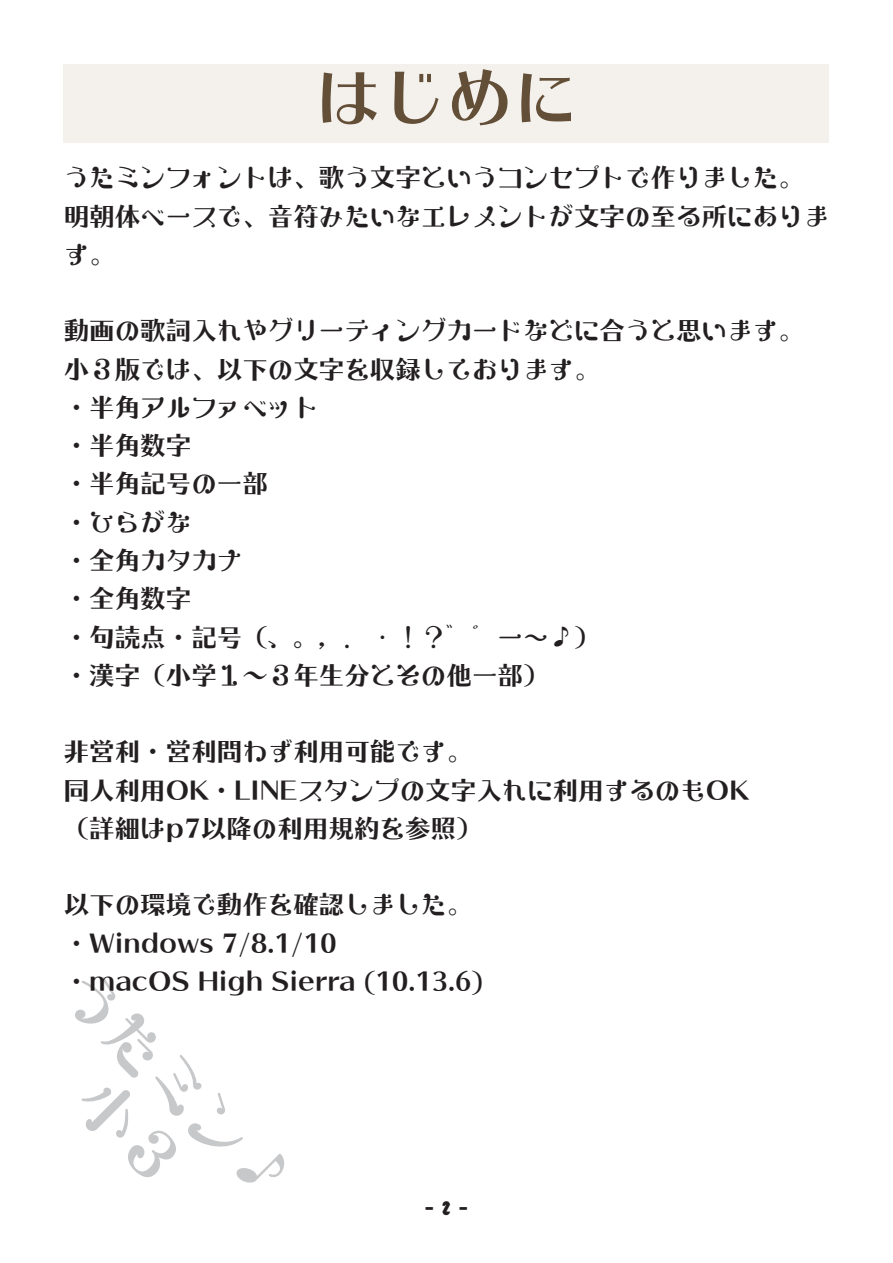
<style>
.page{position:relative;width:893px;height:1263px;background:#fff}
.page>*{position:absolute;margin:0;border:0;box-sizing:border-box;transform-origin:0 0}
._20Q25H{font:65.85px "Kan 415 Typos Std";color:#634e37}
._20Q25H-2{font:25.5px "Kan 415 Typos Std";color:#231f20}
._20Q25H-3{font:25.5px/38.2px "Pt O Uta Minplus S3";color:#231f20}
.t1{font:16.95px "PTO Marukkana S plus w 9";color:#231f20}
.s1{font-family:"Kan 415 Typos Std"}
.s2{font-family:"Pt O Uta Minplus S3"}
</style>
<div class="page">
<svg style="left:75px;top:977px;width:209px;height:206px"></svg>
<div style="left:64px;top:64px;width:765px;height:78px;background:#f4f0ec"></div>
<p class="_20Q25H" style="left:315px;top:61px;width:265px">はじめに</p>
<p class="_20Q25H-3" style="left:64px;top:163px;width:741px">うたミンフォントは<span class="s1">、歌</span>う<span class="s1">文字</span>というコンセプトで<span class="s1">作</span>りました<span class="s1">。</span></p>
<p class="_20Q25H-3" style="left:64px;top:201px;width:767px"><span class="s1">明朝体</span>ベースで<span class="s1">、音符</span>みたいなエレメントが<span class="s1">文字</span>の<span class="s1">至</span>る<span class="s1">所</span>にあります<span class="s1">。</span></p>
<p class="_20Q25H-3" style="left:64px;top:316px;width:741px"><span class="s1">動画</span>の<span class="s1">歌詞入</span>れやグリーティングカードなどに<span class="s1">合</span>うと<span class="s1">思</span>います<span class="s1">。</span></p>
<p class="_20Q25H-3" style="left:64px;top:354px;width:537px"><span class="s1">小</span>３<span class="s1">版</span>では<span class="s1">、以下</span>の<span class="s1">文字</span>を<span class="s1">収録</span>しております<span class="s1">。</span></p>
<p class="_20Q25H-3" style="left:64px;top:393px;width:257px"><span class="s1">・半角</span>アルファベット</p>
<p class="_20Q25H-2" style="left:64px;top:431px;width:129px">・半角数字</p>
<p class="_20Q25H-2" style="left:64px;top:470px;width:206px">・半角記号<span class="s2">の</span>一部</p>
<p class="_20Q25H-3" style="left:64px;top:507px;width:129px"><span class="s1">・</span>ひらがな</p>
<p class="_20Q25H-3" style="left:64px;top:546px;width:180px"><span class="s1">・全角</span>カタカナ</p>
<p class="_20Q25H-2" style="left:64px;top:584px;width:129px">・全角数字</p>
<p class="_20Q25H-3" style="left:64px;top:622px;width:537px"><span class="s1">・句読点・記号（</span>、。，．・！？゛゜ー〜♪<span class="s1">）</span></p>
<p class="_20Q25H-2" style="left:64px;top:661px;width:486px">・漢字（小学<span class="s2">１</span>～<span class="s2">３</span>年生分<span class="s2">とその</span>他一部）</p>
<p class="_20Q25H-2" style="left:64px;top:738px;width:410px">非営利・営利問<span class="s2">わず</span>利用可能<span class="s2">です</span>。</p>
<p class="_20Q25H-2" style="left:64px;top:776px;width:687px">同人利用OK・LINE<span class="s2">スタンプの</span>文字入<span class="s2">れに</span>利用<span class="s2">するのも</span>OK</p>
<p class="_20Q25H-2" style="left:64px;top:814px;width:419px">（詳細<span class="s2">は</span>p7以降<span class="s2">の</span>利用規約<span class="s2">を</span>参照）</p>
<p class="_20Q25H-2" style="left:64px;top:891px;width:410px">以下<span class="s2">の</span>環境<span class="s2">で</span>動作<span class="s2">を</span>確認<span class="s2">しました</span>。</p>
<p class="_20Q25H-2" style="left:64px;top:929px;width:275px">・Windows 7/8.1/10</p>
<p class="_20Q25H-2" style="left:64px;top:967px;width:422px">・macOS High Sierra (10.13.6)</p>
<p class="t1" style="left:425px;top:1199px;width:44px">- 2 -</p>
</div>
